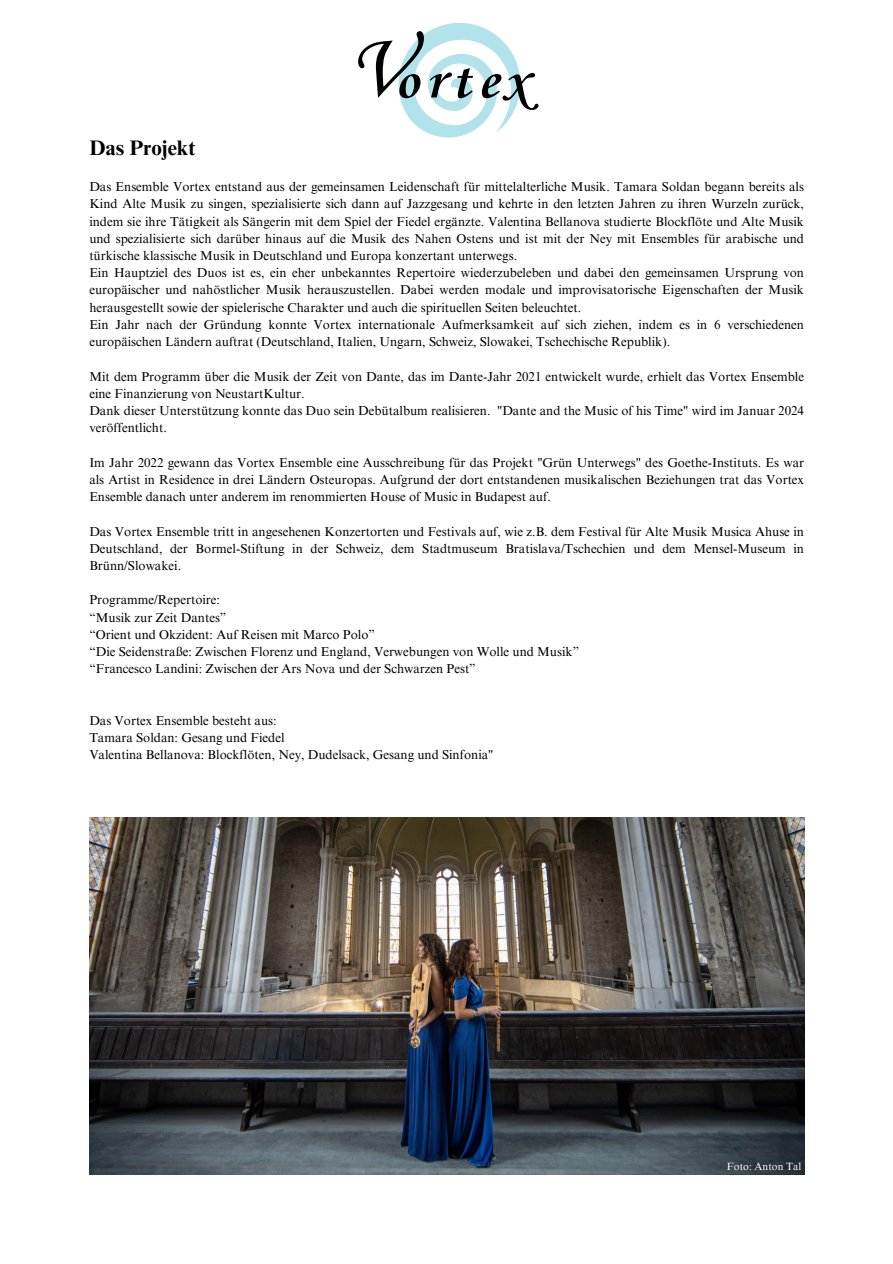
<style>
.page{position:relative;width:893px;height:1264px;background:#fff}
.page>*{position:absolute;margin:0;border:0;box-sizing:border-box;transform-origin:0 0}
.t1{font:94.2px "Corsiva";color:#000}
.t2{font:700 61.65px "Corsiva";color:#000}
.t3{font:700 56.85px "Corsiva";color:#000}
.t4{font:700 21px "Times NRMT Pro";color:#000}
.t5{font:12.9px/17.2px "Times NRMT Pro";color:#000;text-align:justify}
.t6{font:10.5px "Times NRMT Pro";color:#fff}
</style>
<div class="page">
<img style="left:89px;top:817px;width:715px;height:357px">
<svg style="left:398px;top:23px;width:123px;height:115px"></svg>
<p class="t4" style="left:89px;top:139px;width:108px">Das Projekt</p>
<p class="t1" style="left:348px;top:21px;width:62px">V</p>
<p class="t3" style="left:394px;top:53px;width:106px">orte</p>
<p class="t2" style="left:501px;top:51px;width:29px">x</p>
<p class="t5" style="left:89px;top:180px;width:716px">Das Ensemble Vortex entstand aus der gemeinsamen Leidenschaft für mittelalterliche Musik. Tamara Soldan begann bereits als Kind Alte Musik zu singen, spezialisierte sich dann auf Jazzgesang und kehrte in den letzten Jahren zu ihren Wurzeln zurück, indem sie ihre Tätigkeit als Sängerin mit dem Spiel der Fiedel ergänzte. Valentina Bellanova studierte Blockflöte und Alte Musik und spezialisierte sich darüber hinaus auf die Musik des Nahen Ostens und ist mit der Ney mit Ensembles für arabische und türkische klassische Musik in Deutschland und Europa konzertant unterwegs.</p>
<p class="t5" style="left:89px;top:266px;width:716px">Ein Hauptziel des Duos ist es, ein eher unbekanntes Repertoire wiederzubeleben und dabei den gemeinsamen Ursprung von europäischer und nahöstlicher Musik herauszustellen. Dabei werden modale und improvisatorische Eigenschaften der Musik herausgestellt sowie der spielerische Charakter und auch die spirituellen Seiten beleuchtet.</p>
<p class="t5" style="left:89px;top:317px;width:716px">Ein Jahr nach der Gründung konnte Vortex internationale Aufmerksamkeit auf sich ziehen, indem es in 6 verschiedenen europäischen Ländern auftrat (Deutschland, Italien, Ungarn, Schweiz, Slowakei, Tschechische Republik).</p>
<p class="t5" style="left:89px;top:369px;width:716px">Mit dem Programm über die Musik der Zeit von Dante, das im Dante-Jahr 2021 entwickelt wurde, erhielt das Vortex Ensemble eine Finanzierung von NeustartKultur.</p>
<p class="t5" style="left:89px;top:403px;width:716px">Dank dieser Unterstützung konnte das Duo sein Debütalbum realisieren. "Dante and the Music of his Time" wird im Januar 2024 veröffentlicht.</p>
<p class="t5" style="left:89px;top:455px;width:716px">Im Jahr 2022 gewann das Vortex Ensemble eine Ausschreibung für das Projekt "Grün Unterwegs" des Goethe-Instituts. Es war als Artist in Residence in drei Ländern Osteuropas. Aufgrund der dort entstandenen musikalischen Beziehungen trat das Vortex Ensemble danach unter anderem im renommierten House of Music in Budapest auf.</p>
<p class="t5" style="left:89px;top:524px;width:716px">Das Vortex Ensemble tritt in angesehenen Konzertorten und Festivals auf, wie z.B. dem Festival für Alte Musik Musica Ahuse in Deutschland, der Bormel-Stiftung in der Schweiz, dem Stadtmuseum Bratislava/Tschechien und dem Mensel-Museum in Brünn/Slowakei.</p>
<p class="t5" style="left:89px;top:593px;width:132px">Programme/Repertoire:</p>
<p class="t5" style="left:89px;top:610px;width:139px">“Musik zur Zeit Dantes”</p>
<p class="t5" style="left:89px;top:627px;width:287px">“Orient und Okzident: Auf Reisen mit Marco Polo”</p>
<p class="t5" style="left:89px;top:644px;width:491px">“Die Seidenstraße: Zwischen Florenz und England, Verwebungen von Wolle und Musik”</p>
<p class="t5" style="left:89px;top:662px;width:388px">“Francesco Landini: Zwischen der Ars Nova und der Schwarzen Pest”</p>
<p class="t5" style="left:89px;top:713px;width:189px">Das Vortex Ensemble besteht aus:</p>
<p class="t5" style="left:89px;top:730px;width:197px">Tamara Soldan: Gesang und Fiedel</p>
<p class="t5" style="left:89px;top:748px;width:405px">Valentina Bellanova: Blockflöten, Ney, Dudelsack, Gesang und Sinfonia"</p>
<p class="t6" style="left:727px;top:1162px;width:76px">Foto: Anton Tal</p>
</div>
